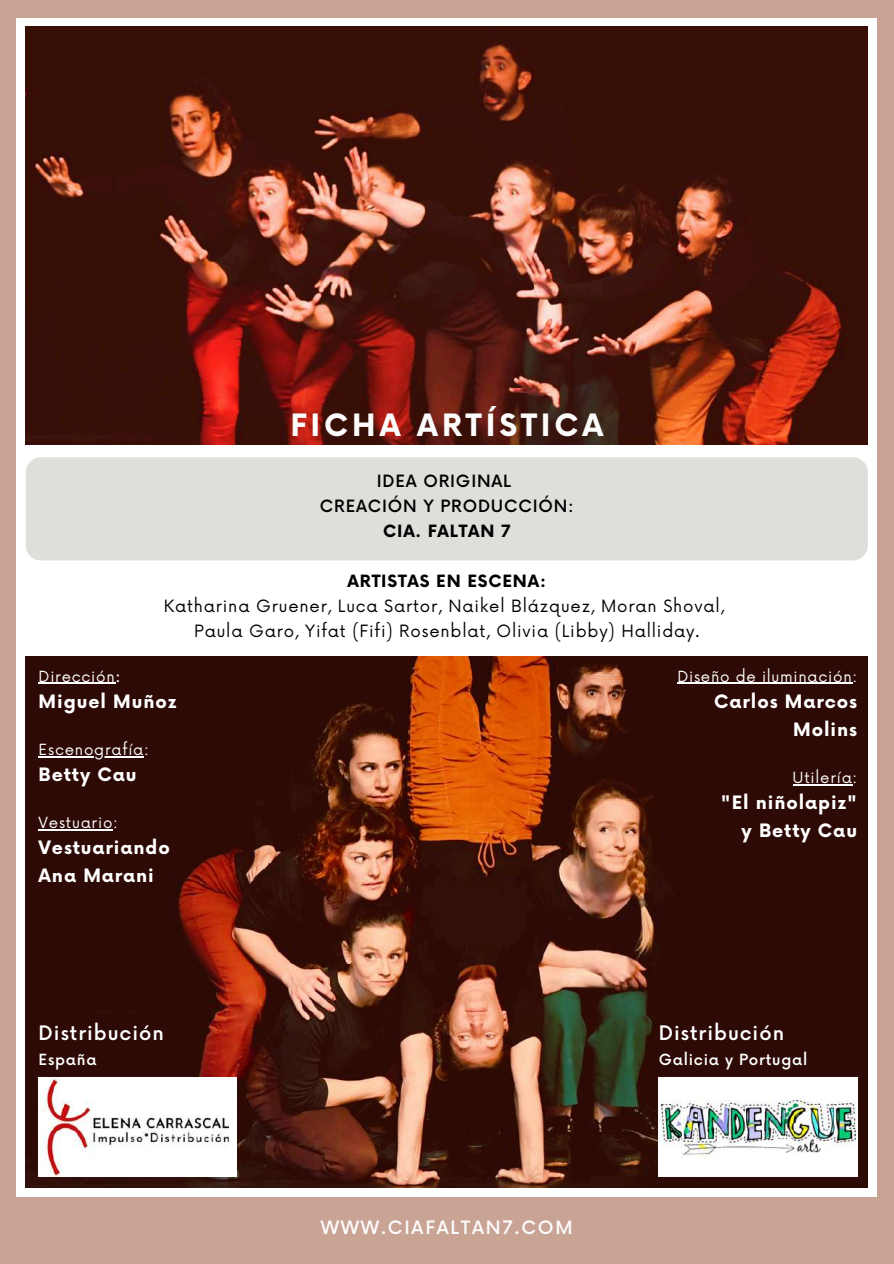
<style>
.page{position:relative;width:894px;height:1264px;background:#fff}
.page>*{position:absolute;margin:0;border:0;box-sizing:border-box;transform-origin:0 0}
.t1{font:700 30px "Now";letter-spacing:.13em;color:#fcfcfc}
.t2{font:500 19.5px "Now";letter-spacing:.05em;color:#fff}
.t3{font:700 18px/28.2px "Now";letter-spacing:.05em;color:#fff;text-align:right}
.t4{font:500 18px "Now";letter-spacing:.1em;color:#fcfcfc}
.t5{font:16.5px/24.8px "Now";letter-spacing:.05em;color:#000;text-align:center}
.t6{font:500 16.5px/24.8px "Now";letter-spacing:.05em;color:#000;text-align:center}
.t7{font:700 16.5px "Now";letter-spacing:.05em;color:#000}
.t8{font:15px "Now";letter-spacing:.05em;color:#fff}
.t9{font:500 15px "Now";letter-spacing:.05em;color:#fff}
.s1{font-weight:500}
</style>
<div class="page">
<div style="left:0;top:0;width:893px;height:1263px;background:#c9a394"></div>
<div style="left:17px;top:18px;width:859px;height:1227px;background:#fff"></div>
<div style="left:0;top:1197px;width:893px;height:66px;background:#c9a394"></div>
<img style="left:26px;top:27px;width:841px;height:417px">
<img style="left:26px;top:656px;width:841px;height:531px">
<img style="left:39px;top:1077px;width:198px;height:99px">
<div style="left:26px;top:457px;width:841px;height:103px;background:#e0dedb;border-radius:15px"></div>
<img style="left:658px;top:1077px;width:198px;height:99px">
<svg style="left:39px;top:682px;width:16px;height:2px"></svg>
<hr style="left:55px;top:682px;width:51px;height:2px;background:#fff">
<svg style="left:106px;top:682px;width:10px;height:2px"></svg>
<hr style="left:39px;top:756px;width:105px;height:1px;background:#fff">
<hr style="left:39px;top:829px;width:74px;height:1px;background:#fff">
<hr style="left:677px;top:682px;width:175px;height:2px;background:#fff">
<hr style="left:792px;top:784px;width:60px;height:1px;background:#fff">
<h1 class="t1" style="left:290px;top:408px;width:314px">FICHA ARTÍSTICA</h1>
<p class="t6" style="left:320px;top:470px;width:255px">IDEA ORIGINAL<br>CREACIÓN Y PRODUCCIÓN:</p>
<p class="t7" style="left:383px;top:522px;width:129px">CIA. FALTAN 7</p>
<p class="t7" style="left:347px;top:572px;width:200px">ARTISTAS EN ESCENA:</p>
<p class="t5" style="left:164px;top:594px;width:561px">Katharina Gruener, Luca Sartor, Naikel Blázquez, Moran Shoval,<br>Paula Garo, Yifat (Fifi) Rosenblat, Olivia (Libby) Halliday.</p>
<p class="t8" style="left:39px;top:668px;width:83px">Dirección<span class="s1">:</span></p>
<p class="t3" style="left:39px;top:688px;width:139px">Miguel Muñoz</p>
<p class="t8" style="left:39px;top:741px;width:112px">Escenografía:</p>
<p class="t3" style="left:39px;top:761px;width:99px">Betty Cau</p>
<p class="t8" style="left:39px;top:814px;width:81px">Vestuario:</p>
<p class="t3" style="left:39px;top:834px;width:133px;text-align:left">Vestuariando<br>Ana Marani</p>
<p class="t2" style="left:39px;top:1022px;width:127px">Distribución</p>
<p class="t9" style="left:39px;top:1051px;width:59px">España</p>
<p class="t4" style="left:321px;top:1218px;width:253px">WWW.CIAFALTAN7.COM</p>
<p class="t8" style="left:677px;top:668px;width:181px">Diseño de iluminación:</p>
<p class="t3" style="left:714px;top:688px;width:144px">Carlos Marcos<br>Molins</p>
<p class="t8" style="left:792px;top:769px;width:66px">Utilería:</p>
<p class="t3" style="left:720px;top:789px;width:137px">"El niñolapiz" y Betty Cau</p>
<p class="t2" style="left:658px;top:1022px;width:127px">Distribución</p>
<p class="t9" style="left:658px;top:1051px;width:150px">Galicia y Portugal</p>
</div>
